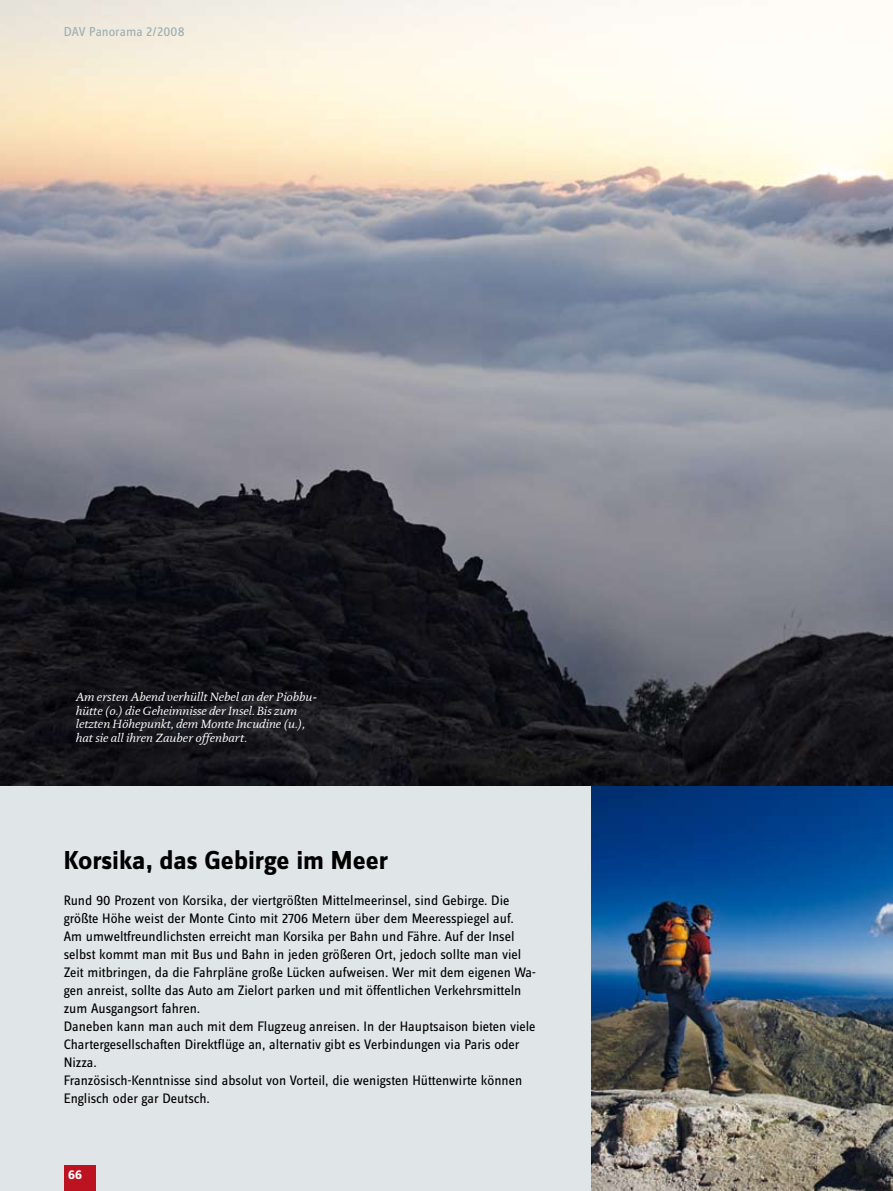
<style>
.page{position:relative;width:893px;height:1191px;background:#fff}
.page>*{position:absolute;margin:0;border:0;box-sizing:border-box;transform-origin:0 0}
.t1{font:700 27px "Zine Sans Dis";color:#000}
.t2{font:14.25px/18px "Zine Sans Dis";color:#000}
.t3{font:13.5px "Zine Sans Dis";color:#9baeb3}
.t4{font:700 13.5px "Zine Sans Dis";color:#fff}
.t5{font:italic 12px/13.5px "DTL Documenta ST";color:#fff}
</style>
<div class="page">
<div style="left:0;top:599px;width:592px;height:592px;background:#e0e6e8"></div>
<img style="left:592px;top:785px;width:301px;height:406px">
<img style="left:0;top:0;width:893px;height:785px">
<div style="left:64px;top:1165px;width:32px;height:26px;background:#bd1220"></div>
<p class="t3" style="left:64px;top:25px;width:122px">DAV Panorama 2/2008</p>
<p class="t5" style="left:76px;top:690px;width:243px">Am ersten Abend verhüllt Nebel an der Piobbu&shy;hütte (o.) die Geheimnisse der Insel. Bis zum letzten Höhepunkt, dem Monte Incudine (u.), hat sie all ihren Zauber offenbart.</p>
<h1 class="t1" style="left:64px;top:845px;width:326px">Korsika, das Gebirge im Meer</h1>
<p class="t2" style="left:64px;top:892px;width:474px">Rund 90 Prozent von Korsika, der viertgrößten Mittelmeerinsel, sind Gebirge. Die größte Höhe weist der Monte Cinto mit 2706 Metern über dem Meeresspiegel auf.<br>Am umweltfreundlichsten erreicht man Korsika per Bahn und Fähre. Auf der Insel selbst kommt man mit Bus und Bahn in jeden größeren Ort, jedoch sollte man viel Zeit mitbringen, da die Fahrpläne große Lücken aufweisen. Wer mit dem eigenen Wa&shy;gen anreist, sollte das Auto am Zielort parken und mit öffentlichen Verkehrsmitteln zum Ausgangsort fahren.<br>Daneben kann man auch mit dem Flugzeug anreisen. In der Hauptsaison bieten viele Chartergesellschaften Direktflüge an, alternativ gibt es Verbindungen via Paris oder Nizza.<br>Französisch-Kenntnisse sind absolut von Vorteil, die wenigsten Hüttenwirte können Englisch oder gar Deutsch.</p>
<p class="t4" style="left:68px;top:1167px;width:16px">66</p>
</div>
